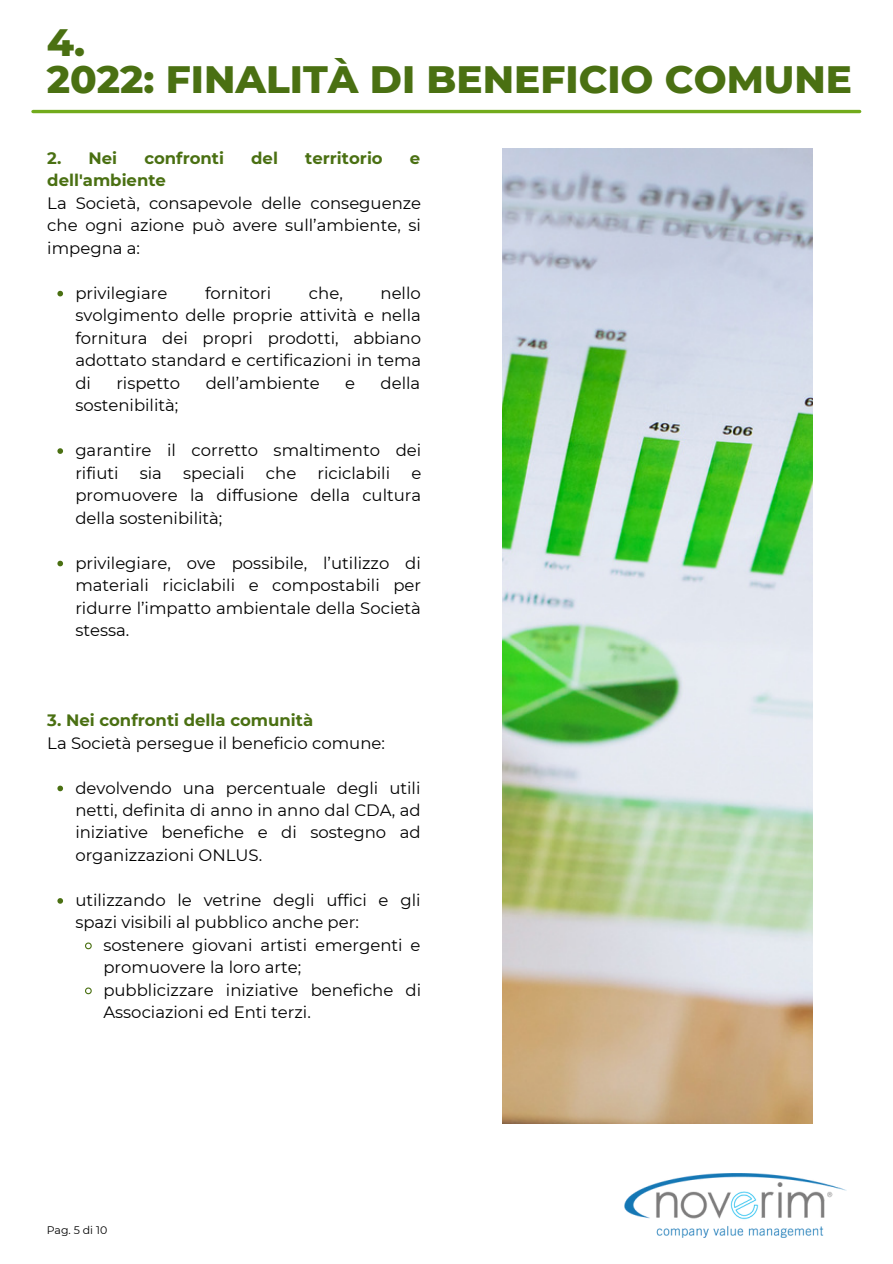
<style>
.page{position:relative;width:893px;height:1264px;background:#fff}
.page>*{position:absolute;margin:0;border:0;box-sizing:border-box;transform-origin:0 0}
.t1{font:800 39px "Montserrat";color:#4a7012}
.t2{font:16.5px/22.5px "Montserrat";color:#000;text-align:justify}
.t3{font:700 16.5px "Montserrat";color:#4a7012}
.t4{font:10.95px "Montserrat";color:#000}
</style>
<div class="page">
<hr style="left:33px;top:110px;width:826px;height:3px;background:#72ab1c">
<img style="left:624px;top:1173px;width:222px;height:64px">
<img style="left:503px;top:148px;width:309px;height:975px">
<svg style="left:57px;top:291px;width:6px;height:5px"></svg>
<svg style="left:57px;top:448px;width:6px;height:6px"></svg>
<svg style="left:57px;top:560px;width:6px;height:6px"></svg>
<svg style="left:57px;top:785px;width:6px;height:6px"></svg>
<svg style="left:57px;top:898px;width:6px;height:5px"></svg>
<svg style="left:85px;top:942px;width:7px;height:8px"></svg>
<svg style="left:85px;top:987px;width:7px;height:8px"></svg>
<p class="t1" style="left:47px;top:18px;width:40px">4.</p>
<p class="t1" style="left:47px;top:56px;width:806px">2022: FINALITÀ DI BENEFICIO COMUNE</p>
<p class="t3" style="left:47px;top:148px;width:71px">2. Nei</p>
<p class="t3" style="left:144px;top:148px;width:81px">confronti</p>
<p class="t3" style="left:251px;top:148px;width:28px">del</p>
<p class="t3" style="left:305px;top:148px;width:79px">territorio</p>
<p class="t3" style="left:410px;top:148px;width:12px">e</p>
<p class="t3" style="left:47px;top:170px;width:120px">dell'ambiente</p>
<p class="t2" style="left:47px;top:191px;width:375px">La Società, consapevole delle conseguenze che ogni azione può avere sull’ambiente, si impegna a:</p>
<p class="t2" style="left:75px;top:281px;width:93px">privilegiare</p>
<p class="t2" style="left:205px;top:281px;width:68px">fornitori</p>
<p class="t2" style="left:309px;top:281px;width:35px">che,</p>
<p class="t2" style="left:75px;top:281px;width:347px;text-indent:305px">nello svolgimento delle proprie attività e nella fornitura dei propri prodotti, abbiano adottato standard e certificazioni in tema di</p>
<p class="t2" style="left:116px;top:371px;width:65px">rispetto</p>
<p class="t2" style="left:206px;top:371px;width:116px">dell’ambiente</p>
<p class="t2" style="left:345px;top:371px;width:11px">e</p>
<p class="t2" style="left:380px;top:371px;width:41px">della</p>
<p class="t2" style="left:75px;top:394px;width:105px">sostenibilità;</p>
<p class="t2" style="left:75px;top:439px;width:347px">garantire il corretto smaltimento dei rifiuti</p>
<p class="t2" style="left:140px;top:461px;width:24px">sia</p>
<p class="t2" style="left:183px;top:461px;width:63px">speciali</p>
<p class="t2" style="left:266px;top:461px;width:32px">che</p>
<p class="t2" style="left:317px;top:461px;width:74px">riciclabili</p>
<p class="t2" style="left:75px;top:461px;width:347px;text-indent:336px">e promuovere la diffusione della cultura della sostenibilità;</p>
<p class="t2" style="left:75px;top:551px;width:347px">privilegiare, ove possibile, l’utilizzo di materiali riciclabili e compostabili per ridurre l’impatto ambientale della Società stessa.</p>
<p class="t3" style="left:47px;top:710px;width:267px">3. Nei confronti della comunità</p>
<p class="t2" style="left:47px;top:731px;width:339px">La Società persegue il beneficio comune:</p>
<p class="t2" style="left:75px;top:776px;width:347px">devolvendo una percentuale degli utili netti, definita di anno in anno dal CDA, ad iniziative benefiche e di sostegno ad organizzazioni ONLUS.</p>
<p class="t2" style="left:75px;top:888px;width:347px">utilizzando le vetrine degli uffici e gli spazi visibili al pubblico anche per:</p>
<p class="t2" style="left:103px;top:933px;width:319px">sostenere giovani artisti emergenti e promuovere la loro arte;</p>
<p class="t2" style="left:103px;top:978px;width:319px">pubblicizzare iniziative benefiche di<br>Associazioni ed Enti terzi.</p>
<p class="t4" style="left:47px;top:1222px;width:62px">Pag. 5 di 10</p>
</div>
